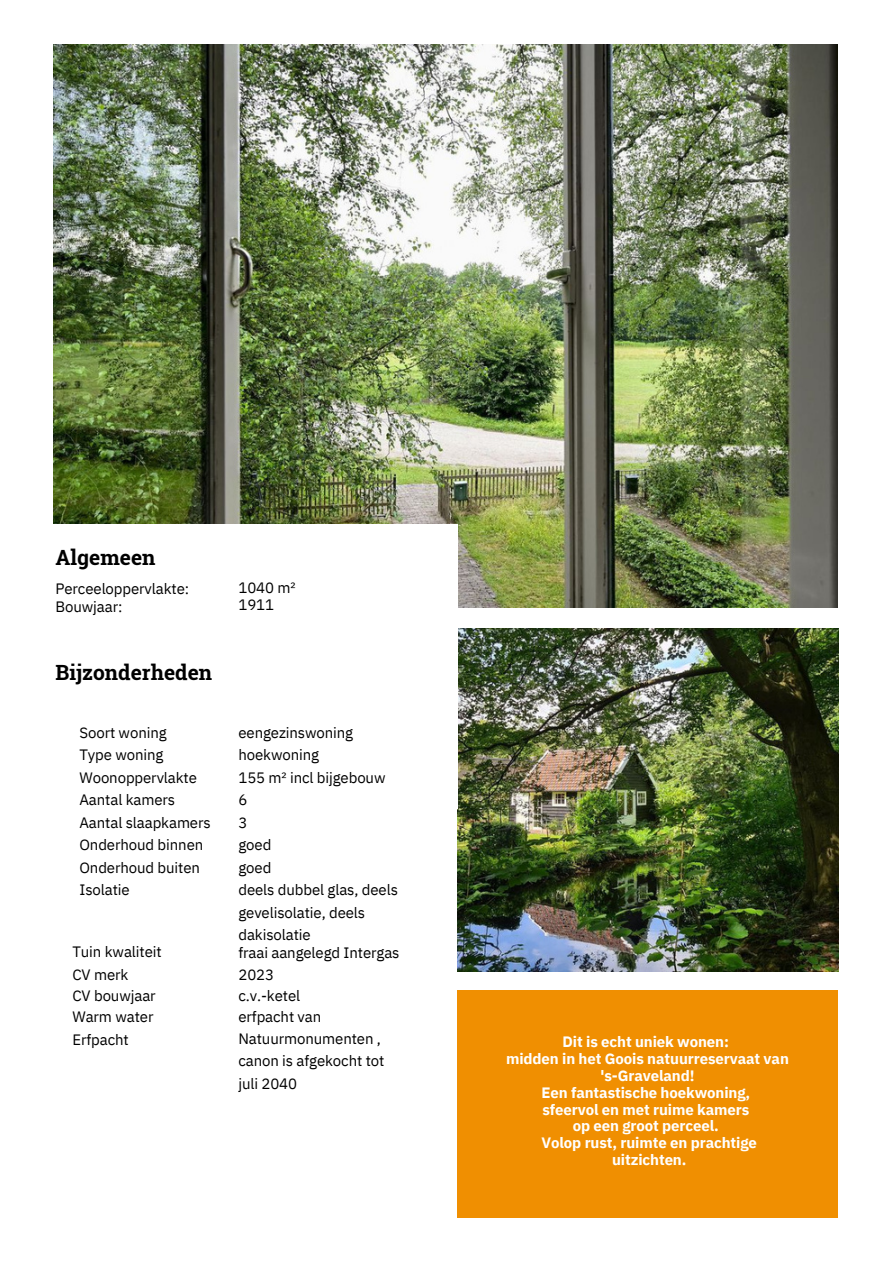
<style>
.page{position:relative;width:893px;height:1264px;background:#fff}
.page>*{position:absolute;margin:0;border:0;box-sizing:border-box;transform-origin:0 0}
.t1{font:700 21px "Roboto Slab";color:#000}
.t2{font:15px/22.5px "IBM Plex Sans";letter-spacing:-.005em;color:#000}
.t3{font:700 15px/16.8px "IBM Plex Sans";letter-spacing:-.005em;color:#fff;text-align:center}
</style>
<div class="page">
<div style="left:457px;top:989px;width:381px;height:228px;background:#f08f01"></div>
<img style="left:54px;top:45px;width:783px;height:562px">
<img style="left:457px;top:628px;width:381px;height:343px">
<div style="left:51px;top:525px;width:406px;height:283px;background:#fff"></div>
<p class="t1" style="left:55px;top:543px;width:102px">Algemeen</p>
<p class="t2" style="left:55px;top:577px;width:135px">Perceeloppervlakte:</p>
<p class="t2" style="left:55px;top:595px;width:68px">Bouwjaar:</p>
<p class="t1" style="left:55px;top:657px;width:158px">Bijzonderheden</p>
<p class="t2" style="left:79px;top:721px;width:89px">Soort woning</p>
<p class="t2" style="left:79px;top:743px;width:119px">Type woning<br>Woonoppervlakte</p>
<p class="t2" style="left:79px;top:788px;width:133px">Aantal kamers<br>Aantal slaapkamers<br>Onderhoud binnen<br>Onderhoud buiten<br>Isolatie</p>
<p class="t2" style="left:72px;top:940px;width:91px">Tuin kwaliteit</p>
<p class="t2" style="left:72px;top:962px;width:58px">CV merk</p>
<p class="t2" style="left:72px;top:984px;width:85px">CV bouwjaar</p>
<p class="t2" style="left:72px;top:1005px;width:83px">Warm water</p>
<p class="t2" style="left:72px;top:1027px;width:58px">Erfpacht</p>
<p class="t2" style="left:238px;top:578px;width:59px;line-height:16.8px">1040 m²<br>1911</p>
<p class="t2" style="left:238px;top:721px;width:116px">eengezinswoning hoekwoning</p>
<p class="t2" style="left:238px;top:766px;width:149px">155 m² incl bijgebouw</p>
<p class="t2" style="left:238px;top:788px;width:10px">6</p>
<p class="t2" style="left:238px;top:810px;width:10px">3</p>
<p class="t2" style="left:238px;top:833px;width:34px">goed</p>
<p class="t2" style="left:238px;top:855px;width:34px">goed</p>
<p class="t2" style="left:238px;top:878px;width:161px">deels dubbel glas, deels gevelisolatie, deels dakisolatie</p>
<p class="t2" style="left:238px;top:941px;width:162px">fraai aangelegd Intergas</p>
<p class="t2" style="left:238px;top:962px;width:37px">2023</p>
<p class="t2" style="left:238px;top:984px;width:63px">c.v.-ketel</p>
<p class="t2" style="left:238px;top:1006px;width:144px;line-height:21.3px">erfpacht van<br>Natuurmonumenten ,</p>
<p class="t2" style="left:238px;top:1049px;width:147px">canon is afgekocht tot juli 2040</p>
<p class="t3" style="left:562px;top:1032px;width:168px">Dit is echt uniek wonen:</p>
<p class="t3" style="left:506px;top:1049px;width:284px">midden in het Goois natuurreservaat van</p>
<p class="t3" style="left:600px;top:1066px;width:96px">'s-Graveland!</p>
<p class="t3" style="left:541px;top:1083px;width:210px">Een fantastische hoekwoning,</p>
<p class="t3" style="left:542px;top:1100px;width:208px">sfeervol en met ruime kamers</p>
<p class="t3" style="left:572px;top:1117px;width:148px">op een groot perceel.</p>
<p class="t3" style="left:541px;top:1134px;width:217px">Volop rust, ruimte en prachtige uitzichten.</p>
</div>
